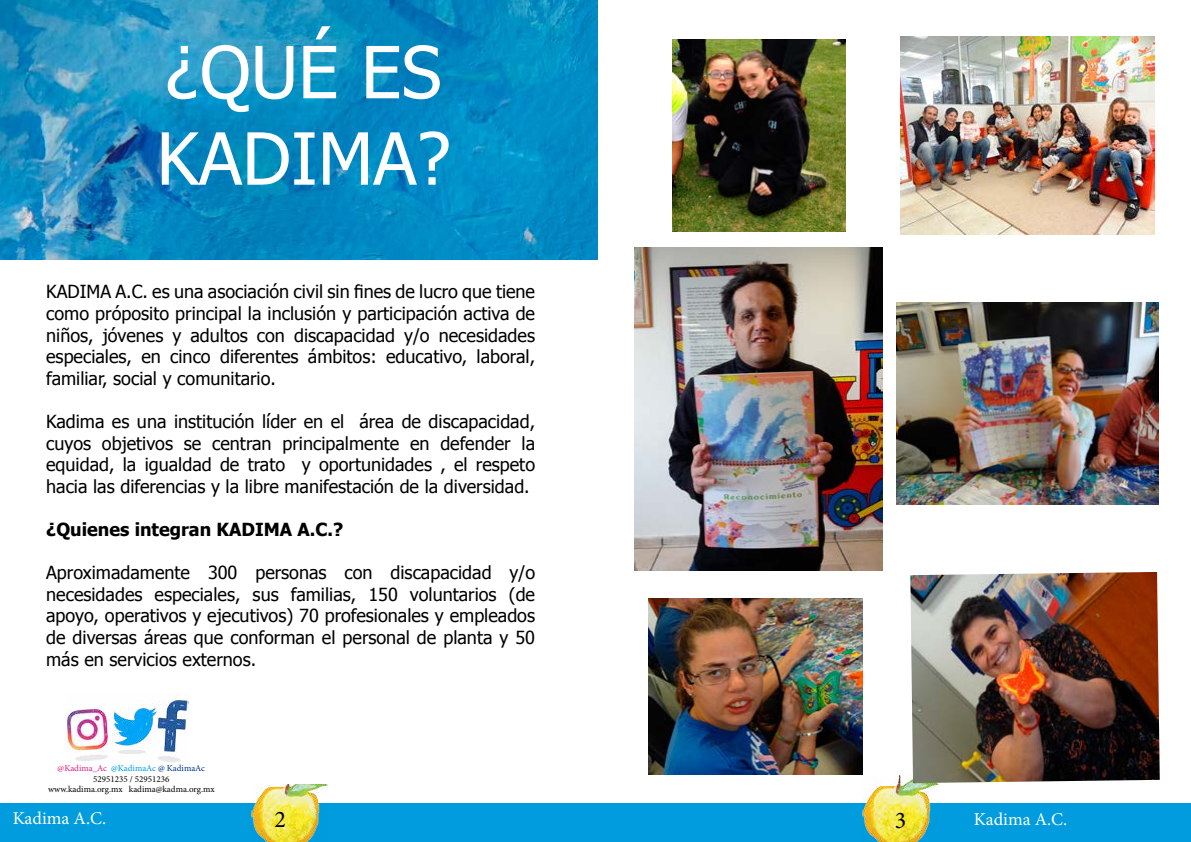
<style>
.page{position:relative;width:1191px;height:842px;background:#fff}
.page>*{position:absolute;margin:0;border:0;box-sizing:border-box;transform-origin:0 0}
.t1{font:72px/86.4px "Tahoma";color:#fff}
.t2{font:24px "Minion Pro";color:#000}
.t3{font:18px/21.6px "Tahoma";color:#000;text-align:justify}
.t4{font:700 18px "Tahoma";color:#000}
.t5{font:18px "Minion Pro";color:#fff}
.t6{font:9px/10.8px "Minion Pro";color:#000;text-align:center}
.s1{color:#dd2087}
.s2{color:#009cde}
.s3{color:#003687}
</style>
<div class="page">
<div style="left:0;top:804px;width:1191px;height:38px;background:#009cde"></div>
<img style="left:251px;top:784px;width:76px;height:58px">
<img style="left:862px;top:775px;width:76px;height:67px">
<img style="left:0;top:0;width:598px;height:259px">
<img style="left:65px;top:700px;width:124px;height:63px">
<img style="left:672px;top:40px;width:173px;height:191px">
<img style="left:900px;top:36px;width:255px;height:199px">
<img style="left:896px;top:302px;width:262px;height:202px">
<img style="left:635px;top:247px;width:247px;height:323px">
<img style="left:910px;top:572px;width:249px;height:211px">
<img style="left:649px;top:598px;width:213px;height:177px">
<h1 class="t1" style="left:156px;top:26px;width:296px">¿QUÉ ES<br>KADIMA?</h1>
<p class="t3" style="left:46px;top:280px;width:490px">KADIMA A.C. es una asociación civil sin fines de lucro que tiene como próposito principal la inclusión y participación activa de niños, jóvenes y adultos con discapacidad y/o necesidades especiales, en cinco diferentes ámbitos: educativo, laboral, familiar, social y comunitario.</p>
<p class="t3" style="left:46px;top:410px;width:490px">Kadima es una institución líder en el área de discapacidad, cuyos objetivos se centran principalmente en defender la equidad, la igualdad de trato y oportunidades , el respeto hacia las diferencias y la libre manifestación de la diversidad.</p>
<p class="t4" style="left:46px;top:517px;width:298px">¿Quienes integran KADIMA A.C.?</p>
<p class="t3" style="left:46px;top:561px;width:490px">Aproximadamente 300 personas con discapacidad y/o necesidades especiales, sus familias, 150 voluntarios (de apoyo, operativos y ejecutivos) 70 profesionales y empleados de diversas áreas que conforman el personal de planta y 50 más en servicios externos.</p>
<p class="t6" style="left:48px;top:763px;width:168px"><span class="s1">@Kadima_Ac</span> <span class="s2">@KadimaAc</span> <span class="s3">@ KadimaAc<br></span>52951235 / 52951236<br>www.kadima.org.mx kadima@kadma.org.mx</p>
<p class="t5" style="left:13px;top:806px;width:95px">Kadima A.C.</p>
<h2 class="t2" style="left:274px;top:803px;width:13px">2</h2>
<h2 class="t2" style="left:894px;top:804px;width:13px">3</h2>
<p class="t5" style="left:974px;top:807px;width:95px">Kadima A.C.</p>
</div>
